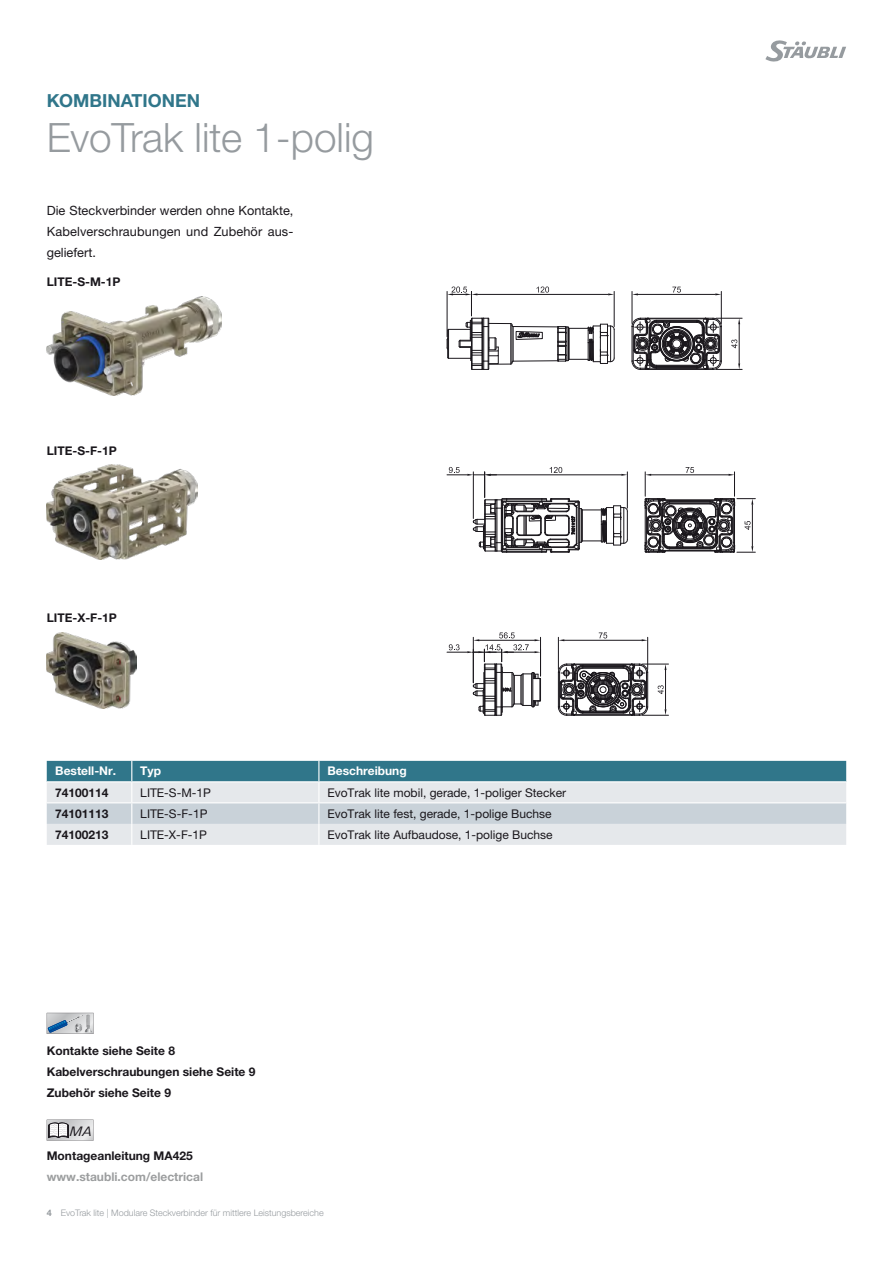
<style>
.page{position:relative;width:893px;height:1263px;background:#fff}
.page>*{position:absolute;margin:0;border:0;box-sizing:border-box;transform-origin:0 0}
.Headline_Inside_DE{font:300 40.5px "Helvetica Neue LTW1 G";color:#969b9f}
.Capture_Kicker_Inside_DE{font:700 18px "Helvetica Neue LTW1 G";color:#30768a}
.t1{font:italic 13.2px "Linotype Univers 431";color:#1a171c}
.RunningText_Inside_DE{font:12.75px/21px "Helvetica Neue LTW1 G";letter-spacing:.01em;color:#1a171c;text-align:justify}
.Table_Body_neutral{font:12px "Helvetica Neue LTW1 G";color:#1a171c}
.Assembly_instructions_neutral{font:700 12px "Helvetica Neue LTW1 G";color:#1a171c}
.Assembly_instructions_neutral-2{font:700 12px/21px "Helvetica Neue LTW1 G";color:#9c9e9f}
.Caption_Inside_neutral{font:700 12px "Helvetica Neue LTW1 G";color:#1a171c}
.Table_Header_blue_neutral{font:700 12px "Helvetica Neue LTW1 G";color:#fff}
.Order-No_neutral{font:700 12px "Helvetica Neue LTW1 G";color:#1a171c}
.t2{font:300 9px "Helvetica Neue LTW1 G";color:#969b9f}
.s1{color:#1a171c}
.s2{font-weight:700}
</style>
<div class="page">
<svg style="left:765px;top:40px;width:81px;height:22px"></svg>
<img style="left:47px;top:632px;width:90px;height:76px">
<img style="left:47px;top:465px;width:151px;height:94px">
<img style="left:47px;top:296px;width:175px;height:99px">
<svg style="left:645px;top:467px;width:110px;height:86px"></svg>
<svg style="left:447px;top:467px;width:181px;height:86px"></svg>
<hr style="left:513px;top:360px;width:45px;height:1px;background:#1a171c">
<hr style="left:513px;top:326px;width:45px;height:1px;background:#1a171c">
<svg style="left:558px;top:324px;width:57px;height:40px"></svg>
<hr style="left:614px;top:291px;width:1px;height:36px;background:#1a171c">
<hr style="left:477px;top:294px;width:131px;height:1px;background:#1a171c">
<hr style="left:632px;top:291px;width:1px;height:33px;background:#1a171c">
<hr style="left:721px;top:291px;width:1px;height:33px;background:#1a171c">
<hr style="left:638px;top:294px;width:77px;height:1px;background:#1a171c">
<svg style="left:672px;top:287px;width:9px;height:6px"></svg>
<svg style="left:632px;top:318px;width:110px;height:52px"></svg>
<svg style="left:447px;top:286px;width:102px;height:84px"></svg>
<hr style="left:558px;top:637px;width:1px;height:32px;background:#1a171c">
<hr style="left:647px;top:637px;width:1px;height:32px;background:#1a171c">
<hr style="left:564px;top:640px;width:78px;height:1px;background:#1a171c">
<svg style="left:599px;top:632px;width:8px;height:7px"></svg>
<svg style="left:447px;top:632px;width:94px;height:84px"></svg>
<svg style="left:558px;top:664px;width:110px;height:52px"></svg>
<svg style="left:47px;top:761px;width:799px;height:84px;background:#b3c7cf"></svg>
<svg style="left:47px;top:1120px;width:46px;height:21px"></svg>
<svg style="left:47px;top:1013px;width:47px;height:21px"></svg>
<p class="Capture_Kicker_Inside_DE" style="left:47px;top:89px;width:155px">KOMBINATIONEN</p>
<p class="Headline_Inside_DE" style="left:47px;top:113px;width:329px">EvoTrak lite 1-polig</p>
<p class="RunningText_Inside_DE" style="left:47px;top:200px;width:248px">Die Steckverbinder werden ohne Kontakte, Kabelverschraubungen und Zubehör aus&shy;geliefert.</p>
<p class="Caption_Inside_neutral" style="left:47px;top:275px;width:75px">LITE-S-M-1P</p>
<p class="Caption_Inside_neutral" style="left:47px;top:443px;width:71px">LITE-S-F-1P</p>
<p class="Caption_Inside_neutral" style="left:47px;top:611px;width:72px">LITE-X-F-1P</p>
<p class="Table_Header_blue_neutral" style="left:55px;top:764px;width:62px">Bestell-Nr.</p>
<p class="Table_Header_blue_neutral" style="left:140px;top:764px;width:22px">Typ</p>
<p class="Table_Header_blue_neutral" style="left:327px;top:764px;width:81px">Beschreibung</p>
<p class="Order-No_neutral" style="left:55px;top:785px;width:55px">74100114</p>
<p class="Table_Body_neutral" style="left:140px;top:785px;width:72px">LITE-S-M-1P</p>
<p class="Table_Body_neutral" style="left:327px;top:785px;width:240px">EvoTrak lite mobil, gerade, 1-poliger Stecker</p>
<p class="Order-No_neutral" style="left:55px;top:806px;width:55px">74101113</p>
<p class="Table_Body_neutral" style="left:140px;top:806px;width:69px">LITE-S-F-1P</p>
<p class="Table_Body_neutral" style="left:327px;top:806px;width:226px">EvoTrak lite fest, gerade, 1-polige Buchse</p>
<p class="Order-No_neutral" style="left:55px;top:827px;width:55px">74100213</p>
<p class="Table_Body_neutral" style="left:140px;top:827px;width:68px">LITE-X-F-1P</p>
<p class="Table_Body_neutral" style="left:327px;top:827px;width:227px">EvoTrak lite Aufbaudose, 1-polige Buchse</p>
<p class="Assembly_instructions_neutral" style="left:47px;top:1043px;width:130px">Kontakte siehe Seite 8</p>
<p class="Assembly_instructions_neutral" style="left:47px;top:1064px;width:210px">Kabelverschraubungen siehe Seite 9</p>
<p class="Assembly_instructions_neutral" style="left:47px;top:1085px;width:126px">Zubehör siehe Seite 9</p>
<p class="t1" style="left:70px;top:1123px;width:23px">MA</p>
<p class="Assembly_instructions_neutral-2" style="left:47px;top:1145px;width:158px"><span class="s1">Montageanleitung MA425 </span>www.staubli.com/electrical</p>
<p class="t2" style="left:47px;top:1207px;width:278px"><span class="s2">4</span> EvoTrak lite | Modulare Steckverbinder für mittlere Leistungsbereiche</p>
</div>
